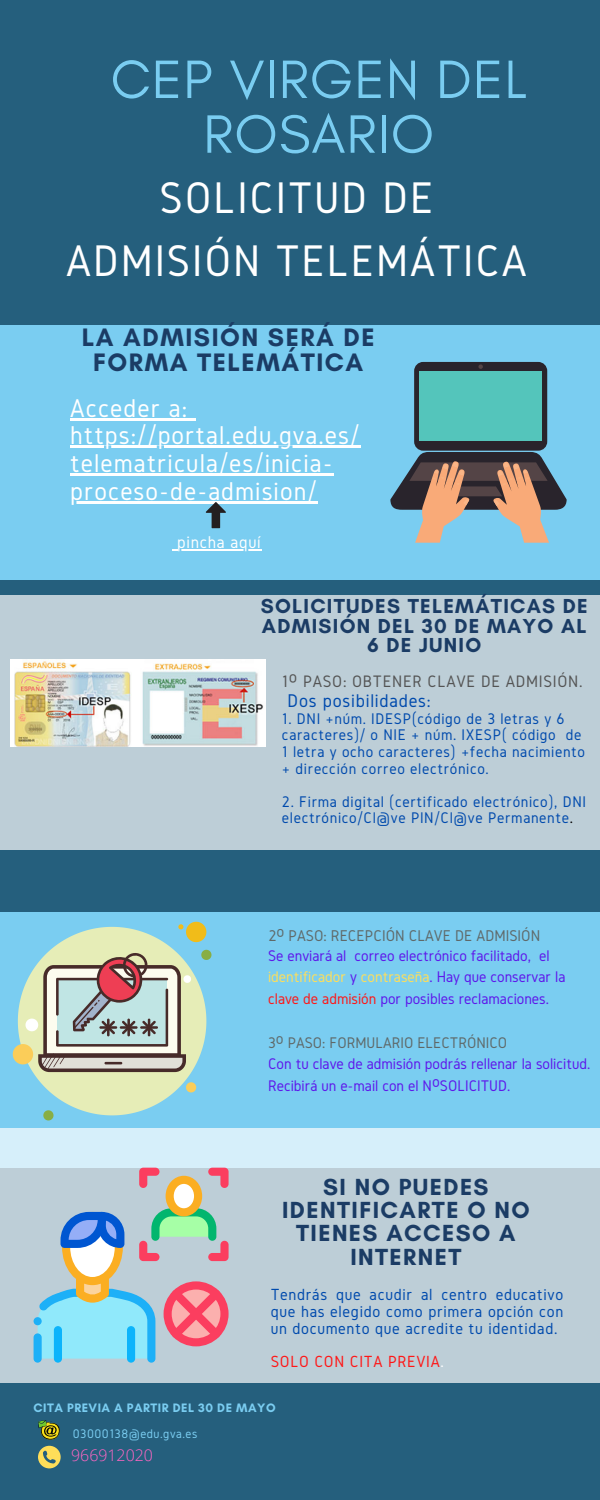
<style>
.page{position:relative;width:600px;height:1500px;background:#255f7d}
.page>*{position:absolute;margin:0;border:0;box-sizing:border-box;transform-origin:0 0}
.t1{font:55px/54.8px "Glacial Indifference";letter-spacing:.02em;color:#7acdf1;text-align:center}
.t2{font:46px/63.8px "Gidole";letter-spacing:.04em;color:#fff;text-align:center}
.t3{font:26.7px/27.8px "Gidole";letter-spacing:.04em;color:#fff}
.t4{font:700 25.7px/24.8px "Glacial Indifference";letter-spacing:.06em;color:#1b3c65;text-align:center}
.t5{font:700 23.7px/23.2px "Glacial Indifference";letter-spacing:.06em;color:#1b3c65;text-align:center}
.t6{font:700 20.6px/19.5px "Glacial Indifference";letter-spacing:.06em;color:#1b3c65;text-align:center}
.t7{font:19.2px "Gidole";letter-spacing:.04em;color:#004aad}
.t8{font:17.7px "Gidole";letter-spacing:.04em;color:#fff}
.t9{font:17.2px "Gidole";letter-spacing:.04em;color:#545454}
.t10{font:16.7px/17.2px "Gidole";letter-spacing:.04em;color:#004aad;text-align:justify}
.t11{font:16.7px "Gidole";letter-spacing:.04em;color:#ff1616}
.t12{font:16.2px "Gidole";color:#5f6969}
.t13{font:16px/16.6px "Gidole";letter-spacing:.04em;color:#004aad}
.t14{font:16px/21.8px "Gidole";color:#5e17eb}
.t15{font:16px "Gidole";color:#5f6969}
.t16{font:300 15.9px "Open Sans";color:#ff66c4}
.t17{font:13px "Gidole";letter-spacing:.04em;color:#7acdf1}
.t18{font:700 12.5px "Glacial Indifference";letter-spacing:.04em;color:#7acdf1}
.s1{color:#000}
.s2{color:#ffde59}
.s3{color:#ff1616}
.s4{color:#fff}
</style>
<div class="page">
<div style="left:0;top:325px;width:600px;height:255px;background:#7acdf1"></div>
<hr style="left:70px;top:418px;width:118px;height:2px;background:#fff">
<svg style="left:188px;top:418px;width:8px;height:2px"></svg>
<hr style="left:70px;top:446px;width:290px;height:2px;background:#fff">
<hr style="left:70px;top:474px;width:264px;height:2px;background:#fff">
<hr style="left:70px;top:501px;width:248px;height:3px;background:#fff">
<hr style="left:177px;top:549px;width:85px;height:2px;background:#fff">
<div style="left:0;top:595px;width:600px;height:255px;background:#bdced7"></div>
<div style="left:0;top:913px;width:600px;height:255px;background:#7acdf1"></div>
<svg style="left:0;top:1128px;width:600px;height:255px;background:#c2d4de"></svg>
<div style="left:414px;top:362px;width:133px;height:89px;background:#29242c;border-radius:9px"></div>
<div style="left:419px;top:371px;width:123px;height:69px;background:#54c5bb"></div>
<svg style="left:478px;top:364px;width:5px;height:5px"></svg>
<svg style="left:390px;top:452px;width:177px;height:91px"></svg>
<img style="left:10px;top:659px;width:256px;height:87px">
<svg style="left:13px;top:922px;width:198px;height:198px"></svg>
<hr style="left:140px;top:1026px;width:18px;height:3px;background:#472b29">
<svg style="left:34px;top:1168px;width:195px;height:195px;background:#afc0c8"></svg>
<svg style="left:38px;top:1446px;width:23px;height:22px"></svg>
<svg style="left:38px;top:1420px;width:22px;height:20px"></svg>
<svg style="left:206px;top:502px;width:20px;height:26px"></svg>
<h1 class="t1" style="left:111px;top:51px;width:418px">CEP VIRGEN DEL<br>ROSARIO</h1>
<h2 class="t2" style="left:66px;top:165px;width:462px">SOLICITUD DE<br>ADMISIÓN TELEMÁTICA</h2>
<p class="t4" style="left:82px;top:325px;width:294px">LA ADMISIÓN SERÁ DE<br>FORMA TELEMÁTICA</p>
<h3 class="t3" style="left:70px;top:393px;width:119px">Acceder a:</h3>
<h4 class="t3" style="left:70px;top:421px;width:291px">https://portal.edu.gva.es/ telematricula/es/inicia-</h4>
<p class="t3" style="left:70px;top:477px;width:248px">proceso-de-admision/</p>
<p class="t8" style="left:177px;top:532px;width:85px">pincha aquí</p>
<p class="t6" style="left:261px;top:597px;width:328px">SOLICITUDES TELEMÁTICAS DE<br>ADMISIÓN DEL 30 DE MAYO AL<br>6 DE JUNIO</p>
<h6 class="t9" style="left:282px;top:672px;width:302px">1º PASO: OBTENER CLAVE DE ADMISIÓN.</h6>
<p class="t7" style="left:288px;top:690px;width:145px">Dos posibilidades:</p>
<p class="t13" style="left:282px;top:710px;width:305px">1. DNI +núm. IDESP(código de 3 letras y 6 caracteres)/ o NIE + núm. IXESP( código de 1 letra y ocho caracteres) +fecha nacimiento + dirección correo electrónico.</p>
<p class="t13" style="left:282px;top:793px;width:306px">2. Firma digital (certificado electrónico), DNI electrónico/Cl@ve PIN/Cl@ve Permanente<span class="s1">.</span></p>
<p class="t12" style="left:268px;top:927px;width:273px">2º PASO: RECEPCIÓN CLAVE DE ADMISIÓN</p>
<p class="t14" style="left:268px;top:944px;width:299px">Se enviará al correo electrónico facilitado, el <span class="s2">identificador</span> y <span class="s2">contraseña</span>. Hay que conservar la <span class="s3">clave de admisión</span> por posibles reclamaciones.</p>
<p class="t15" style="left:268px;top:1034px;width:241px">3º PASO: FORMULARIO ELÉCTRÓNICO</p>
<p class="t14" style="left:268px;top:1053px;width:324px">Con tu clave de admisión podrás rellenar la solicitud.</p>
<p class="t14" style="left:268px;top:1075px;width:244px">Recibirá un e-mail con el NºSOLICITUD.</p>
<p class="t5" style="left:282px;top:1175px;width:249px">SI NO PUEDES<br>IDENTIFICARTE O NO<br>TIENES ACCESO A<br>INTERNET</p>
<p class="t10" style="left:271px;top:1286px;width:294px">Tendrás que acudir al centro educativo que has elegido como primera opción con un documento que acredite tu identidad.</p>
<p class="t11" style="left:271px;top:1352px;width:175px">SOLO CON CITA PRÉVIA<span class="s4">.</span></p>
<p class="t18" style="left:34px;top:1401px;width:244px">CITA PREVIA A PARTIR DEL 30 DE MAYO</p>
<h5 class="t17" style="left:73px;top:1427px;width:126px">03000138@edu.gva.es</h5>
<p class="t16" style="left:71px;top:1444px;width:83px">966912020</p>
</div>
